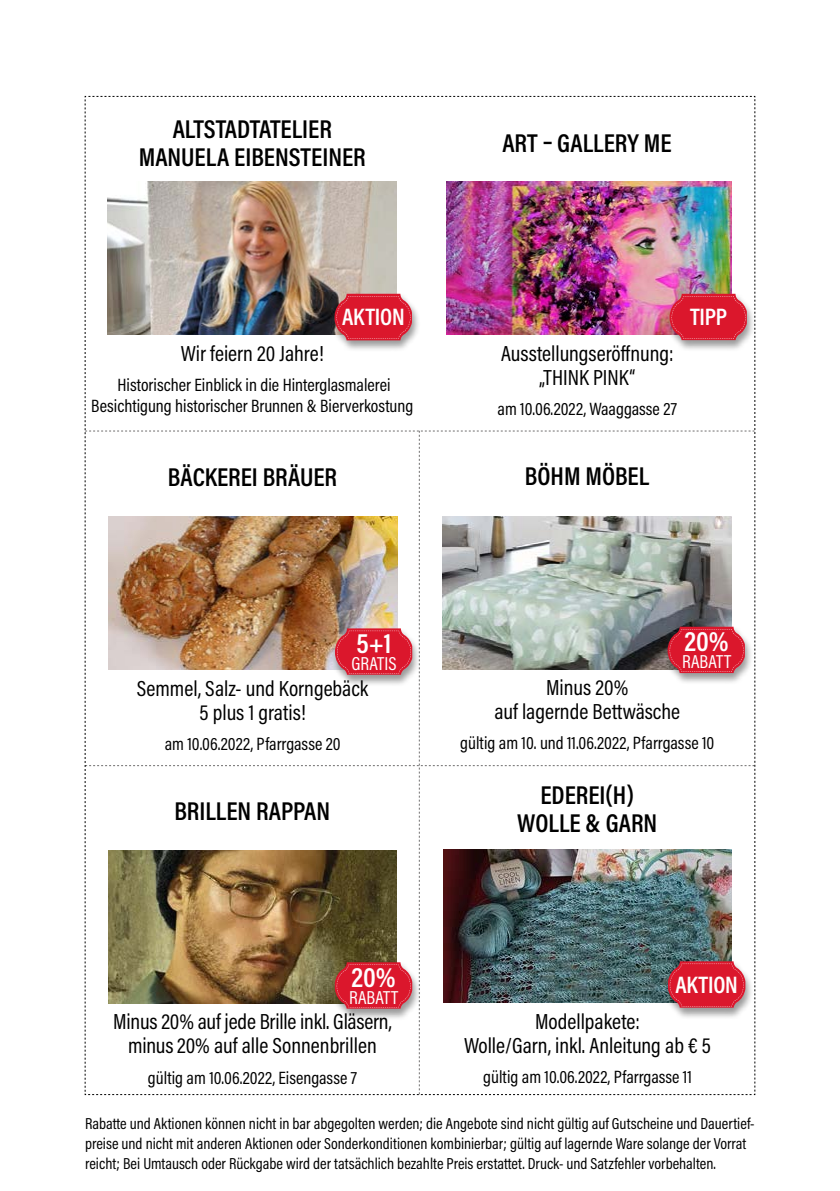
<style>
.page{position:relative;width:840px;height:1191px;background:#fff}
.page>*{position:absolute;margin:0;border:0;box-sizing:border-box;transform-origin:0 0}
.t1{font:600 28.4px "Acumin Pro Cond";color:#fff}
.t2{font:600 26px/28px "Acumin Pro Cond";letter-spacing:-.005em;color:#000;text-align:center}
.t3{font:600 24px "Acumin Pro Cond";letter-spacing:-.01em;color:#fff}
.t4{font:22px/24px "Acumin Pro Cond";color:#000;text-align:center}
.t5{font:19px "Acumin Pro Cond";letter-spacing:.005em;color:#fff}
.t6{font:18px/21.6px "Acumin Pro Cond";color:#000;text-align:center}
.bildunterschrift{font:16px/20px "Acumin Pro Cond";color:#000}
</style>
<div class="page">
<img style="left:85px;top:96px;width:670px;height:999px">
<p class="t2" style="left:139px;top:115px;width:228px">ALTSTADTATELIER<br>MANUELA EIBENSTEINER</p>
<p class="t2" style="left:502px;top:128px;width:171px">ART – GALLERY ME</p>
<p class="t3" style="left:342px;top:301px;width:64px">AKTION</p>
<p class="t3" style="left:689px;top:301px;width:39px">TIPP</p>
<p class="t4" style="left:181px;top:341px;width:145px">Wir feiern 20 Jahre!</p>
<p class="t6" style="left:91px;top:373px;width:323px">Historischer Einblick in die Hinterglasmalerei<br>Besichtigung historischer Brunnen &amp; Bierverkostung</p>
<p class="t4" style="left:500px;top:341px;width:174px">Ausstellungseröffnung: „THINK PINK“</p>
<p class="t6" style="left:497px;top:398px;width:181px">am 10.06.2022, Waaggasse 27</p>
<p class="t2" style="left:168px;top:462px;width:171px">BÄCKEREI BRÄUER</p>
<p class="t2" style="left:524px;top:462px;width:126px">BÖHM MÖBEL</p>
<p class="t1" style="left:356px;top:624px;width:36px">5+1</p>
<p class="t5" style="left:351px;top:651px;width:46px">GRATIS</p>
<p class="t4" style="left:137px;top:675px;width:233px">Semmel, Salz- und Korngebäck<br>5 plus 1 gratis!</p>
<p class="t6" style="left:165px;top:732px;width:177px">am 10.06.2022, Pfarrgasse 20</p>
<p class="t2" style="left:174px;top:796px;width:157px">BRILLEN RAPPAN</p>
<p class="t1" style="left:351px;top:958px;width:46px">20%</p>
<p class="t5" style="left:349px;top:985px;width:50px">RABATT</p>
<p class="t4" style="left:113px;top:1009px;width:280px">Minus 20% auf jede Brille inkl. Gläsern, minus 20% auf alle Sonnenbrillen</p>
<p class="t6" style="left:148px;top:1066px;width:210px">gültig am 10.06.2022, Eisengasse 7</p>
<p class="t1" style="left:684px;top:622px;width:46px">20%</p>
<p class="t5" style="left:681px;top:649px;width:50px">RABATT</p>
<p class="t4" style="left:494px;top:675px;width:187px">Minus 20%<br>auf lagernde Bettwäsche</p>
<p class="t6" style="left:460px;top:732px;width:255px">gültig am 10. und 11.06.2022, Pfarrgasse 10</p>
<p class="t2" style="left:517px;top:780px;width:141px">EDEREI(H)<br>WOLLE &amp; GARN</p>
<p class="t3" style="left:675px;top:968px;width:64px">AKTION</p>
<p class="t4" style="left:463px;top:1008px;width:248px">Modellpakete:<br>Wolle/Garn, inkl. Anleitung ab € 5</p>
<p class="t6" style="left:483px;top:1065px;width:210px">gültig am 10.06.2022, Pfarrgasse 11</p>
<p class="bildunterschrift" style="left:85px;top:1113px;width:670px">Rabatte und Aktionen können nicht in bar abgegolten werden; die Angebote sind nicht gültig auf Gutscheine und Dauertief&shy;preise und nicht mit anderen Aktionen oder Sonderkonditionen kombinierbar; gültig auf lagernde Ware solange der Vorrat reicht; Bei Umtausch oder Rückgabe wird der tatsächlich bezahlte Preis erstattet. Druck- und Satzfehler vorbehalten.</p>
</div>
